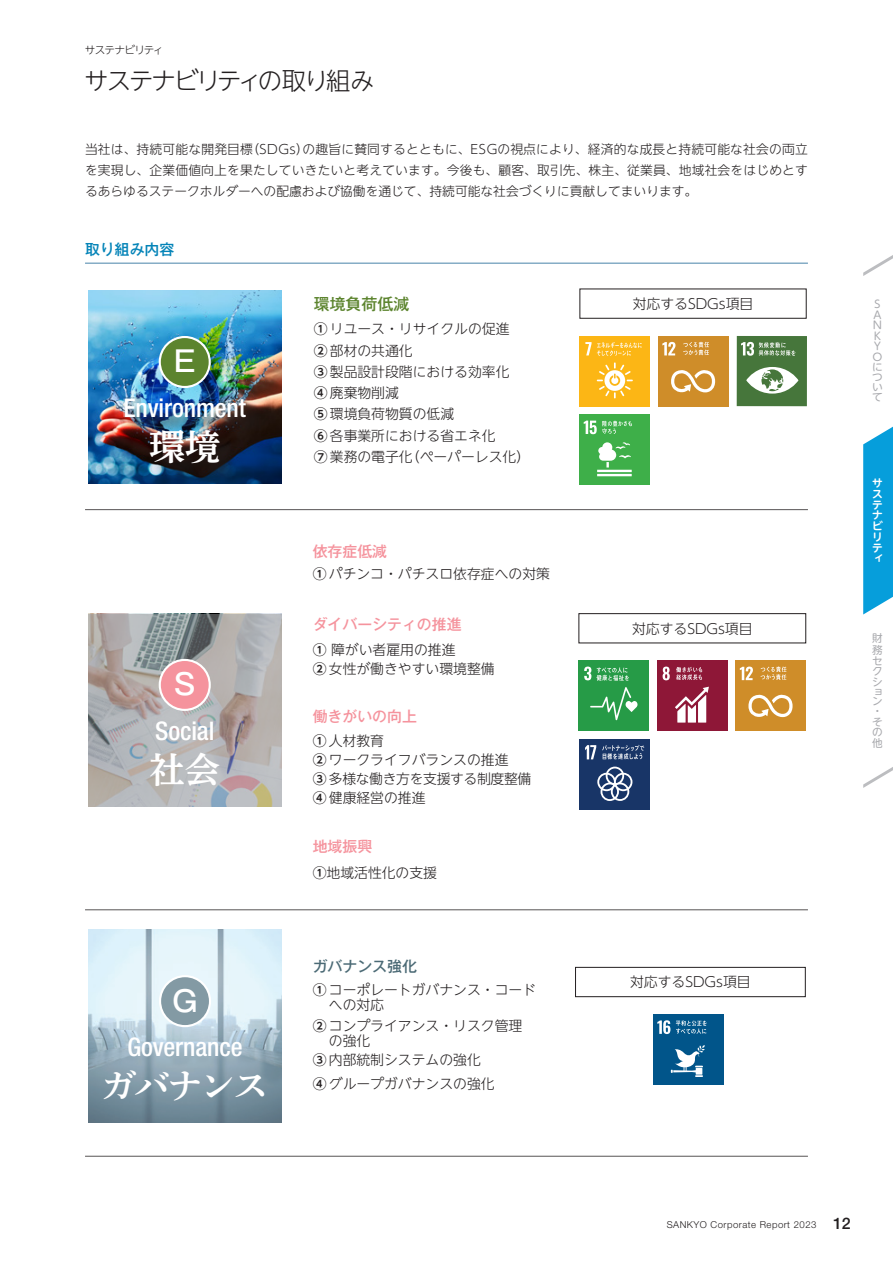
<style>
.page{position:relative;width:893px;height:1263px;background:#fff}
.page>*{position:absolute;margin:0;border:0;box-sizing:border-box;transform-origin:0 0}
.t1{font:35.7px "DNP Shuei Y Min Std B";letter-spacing:-.075em;color:#fff}
.t2{font:500 28.65px "Gothic MB101 Pro";color:#fff}
.t3{font:500 condensed 25.65px "Helvetica Neue LT Std";letter-spacing:-.005em;color:#fff}
.t4{font:300 24.45px "UD Shin Go NT Pr 6 N";letter-spacing:-.09em;color:#231f20}
.t5{font:500 15.9px "Gothic MB101 Pr 6 N";color:#5c842e}
.t6{font:500 14.85px "Gothic MB101 Pr 6 N";color:#f5939d}
.t7{font:500 14.85px "Gothic MB101 Pr 6 N";color:#4b6a75}
.t8{font:500 14.85px "Gothic MB101 Pr 6 N";color:#0584b8}
.t9{font:300 13.8px/21.3px "UD Shin Go NT Pr 6 N";color:#231f20}
.t10{font:300 12.75px/21.3px "UD Shin Go NT Pr 6 N";color:#231f20;text-align:justify}
.t11{font:700 condensed 11.25px "Helvetica Neue LT Std";color:#231f20;scale:1.08 1}
.t12{font:300 condensed 10.95px "Helvetica Neue LT Std";color:#231f20;scale:1.08 1}
.t13{font:10.65px/10.4px "UD Shin M Go Pr 6 N";color:#a8a9ad}
.t14{font:300 10.65px "UD Shin Go NT Pr 6 N";letter-spacing:-.07em;color:#231f20}
.t15{font:700 10.65px/10.6px "UD Shin M Go Pr 6 N De";color:#fff}
.t16{font:300 9.6px "Helvetica Neue LT Std";letter-spacing:.05em;color:#231f20}
.t17{font:500 9.3px "Gothic BBB Pr 6 N";color:#231f20}
.s1{font-family:"UD Shin Go NT Pr 6 N";font-weight:300;font-stretch:normal;font-size:8.25px}
.s2{font-family:"UD Shin Go NT Pr 6 N De";font-weight:700}
.s3{font-weight:500;font-size:15.9px}
</style>
<div class="page">
<div style="left:580px;top:336px;width:70px;height:70px;background:#fcb615"></div>
<svg style="left:597px;top:362px;width:36px;height:36px"></svg>
<svg style="left:585px;top:342px;width:57px;height:14px"></svg>
<div style="left:580px;top:414px;width:70px;height:71px;background:#3eaf49"></div>
<hr style="left:597px;top:470px;width:35px;height:2px;background:#fff">
<hr style="left:597px;top:474px;width:35px;height:2px;background:#fff">
<svg style="left:598px;top:442px;width:33px;height:25px"></svg>
<svg style="left:584px;top:421px;width:48px;height:13px"></svg>
<div style="left:658px;top:336px;width:70px;height:70px;background:#cf8d29"></div>
<svg style="left:662px;top:342px;width:13px;height:13px"></svg>
<svg style="left:671px;top:370px;width:44px;height:23px"></svg>
<svg style="left:683px;top:342px;width:26px;height:13px"></svg>
<div style="left:737px;top:336px;width:70px;height:70px;background:#46763b"></div>
<svg style="left:746px;top:367px;width:52px;height:27px"></svg>
<svg style="left:741px;top:342px;width:54px;height:14px"></svg>
<div style="left:579px;top:661px;width:70px;height:70px;background:#269b47"></div>
<svg style="left:590px;top:687px;width:48px;height:33px"></svg>
<svg style="left:584px;top:666px;width:45px;height:15px"></svg>
<div style="left:657px;top:661px;width:70px;height:70px;background:#8e1737"></div>
<svg style="left:663px;top:667px;width:7px;height:13px"></svg>
<svg style="left:675px;top:687px;width:34px;height:36px"></svg>
<svg style="left:676px;top:667px;width:26px;height:13px"></svg>
<div style="left:736px;top:661px;width:70px;height:70px;background:#cf8d29"></div>
<svg style="left:740px;top:667px;width:13px;height:13px"></svg>
<svg style="left:748px;top:694px;width:45px;height:24px"></svg>
<svg style="left:761px;top:666px;width:25px;height:14px"></svg>
<div style="left:653px;top:1014px;width:70px;height:70px;background:#01558a"></div>
<svg style="left:657px;top:1020px;width:13px;height:14px"></svg>
<svg style="left:671px;top:1045px;width:34px;height:32px"></svg>
<svg style="left:676px;top:1020px;width:31px;height:14px"></svg>
<hr style="left:85px;top:263px;width:723px;height:1px;background:#4883a9">
<hr style="left:85px;top:509px;width:723px;height:1px;background:#231f20">
<div style="left:579px;top:613px;width:227px;height:30px;border:1px solid #231f20"></div>
<div style="left:575px;top:967px;width:230px;height:30px;border:1px solid #231f20"></div>
<hr style="left:85px;top:909px;width:723px;height:1px;background:#231f20">
<hr style="left:85px;top:1156px;width:723px;height:1px;background:#231f20">
<img style="left:88px;top:290px;width:193px;height:193px">
<img style="left:88px;top:929px;width:193px;height:193px">
<div style="left:160px;top:337px;width:50px;height:50px;background:#5c842e;border-radius:50%"></div>
<div style="left:159px;top:336px;width:52px;height:52px;border:2px solid #fff;border-radius:50%"></div>
<svg style="left:124px;top:398px;width:16px;height:3px"></svg>
<div style="left:124px;top:401px;width:16px;height:17px;background:#231f20;opacity:.75"></div>
<div style="left:127px;top:401px;width:137px;height:81px;background:#231f20;opacity:.75"></div>
<svg style="left:88px;top:614px;width:193px;height:192px;background:#adabab"></svg>
<div style="left:160px;top:660px;width:50px;height:50px;background:#f5939d;border-radius:50%"></div>
<div style="left:159px;top:659px;width:52px;height:52px;border:2px solid #fff;border-radius:50%"></div>
<svg style="left:863px;top:255px;width:30px;height:21px"></svg>
<svg style="left:863px;top:426px;width:30px;height:362px"></svg>
<div style="left:579px;top:739px;width:71px;height:71px;background:#183567"></div>
<svg style="left:597px;top:767px;width:35px;height:34px"></svg>
<svg style="left:585px;top:745px;width:11px;height:14px"></svg>
<svg style="left:602px;top:745px;width:42px;height:14px"></svg>
<div style="left:160px;top:976px;width:50px;height:50px;background:#839aa4;border-radius:50%"></div>
<div style="left:159px;top:975px;width:52px;height:52px;border:2px solid #fff;border-radius:50%"></div>
<p class="t14" style="left:85px;top:41px;width:80px">サステナビリティ</p>
<h3 class="t4" style="left:84px;top:60px;width:292px">サステナビリティの取り組み</h3>
<p class="t11" style="left:107px;top:70px;width:57px">2021<span class="s1">（年度）</span></p>
<p class="t10" style="left:85px;top:138px;width:724px">当社は、持続可能な開発目標（SDGs）の趣旨に賛同するとともに、ESGの視点により、経済的な成長と持続可能な社会の両立を実現し、企業価値向上を果たしていきたいと考えています。今後も、顧客、取引先、株主、従業員、地域社会をはじめとするあらゆるステークホルダーへの配慮および協働を通じて、持続可能な社会づくりに貢献してまいります。</p>
<p class="t8" style="left:85px;top:237px;width:91px">取り組み内容</p>
<h2 class="t2" style="left:174px;top:338px;width:23px">E</h2>
<h3 class="t3" style="left:123px;top:392px;width:124px">Environment</h3>
<h1 class="t1" style="left:149px;top:421px;width:73px">環境</h1>
<h2 class="t2" style="left:174px;top:661px;width:23px">S</h2>
<h3 class="t3" style="left:155px;top:715px;width:61px">Social</h3>
<h1 class="t1" style="left:149px;top:744px;width:73px">社会</h1>
<h2 class="t2" style="left:173px;top:977px;width:26px">G</h2>
<h3 class="t3" style="left:127px;top:1031px;width:117px">Governance</h3>
<h1 class="t1" style="left:101px;top:1060px;width:169px">ガバナンス</h1>
<p class="t5" style="left:314px;top:291px;width:97px">環境負荷低減</p>
<p class="t9" style="left:314px;top:318px;width:218px"><span class="s2">①</span> リユース・リサイクルの促進<br><span class="s2">②</span> 部材の共通化<br><span class="s2">③</span> 製品設計段階における効率化<br><span class="s2">④</span> 廃棄物削減<br><span class="s2">⑤</span> 環境負荷物質の低減<br><span class="s2">⑥</span> 各事業所における省エネ化<br><span class="s2">⑦</span> 業務の電子化（ペーパーレス化）</p>
<p class="t6" style="left:313px;top:539px;width:76px">依存症低減</p>
<p class="t9" style="left:313px;top:562px;width:239px"><span class="s2">①</span> パチンコ・パチスロ依存症への対策</p>
<p class="t6" style="left:313px;top:612px;width:150px">ダイバーシティの推進</p>
<p class="t9" style="left:313px;top:640px;width:183px;line-height:19.2px"><span class="s2">①</span> 障がい者雇用の推進<br><span class="s2">②</span> 女性が働きやすい環境整備</p>
<p class="t6" style="left:313px;top:704px;width:106px">働きがいの向上</p>
<p class="t9" style="left:313px;top:730px;width:220px;line-height:19.2px"><span class="s2">①</span> 人材教育<br><span class="s2">②</span> ワークライフバランスの推進<br><span class="s2">③</span> 多様な働き方を支援する制度整備<br><span class="s2">④</span> 健康経営の推進</p>
<p class="t6" style="left:313px;top:834px;width:61px">地域振興</p>
<p class="t9" style="left:313px;top:861px;width:126px"><span class="s2">①</span>地域活性化の支援</p>
<p class="t12" style="left:329px;top:669px;width:22px">2018</p>
<p class="t12" style="left:390px;top:669px;width:22px">2019</p>
<p class="t11" style="left:449px;top:669px;width:57px">2020<span class="s1">（年度）</span></p>
<p class="t17" style="left:433px;top:763px;width:94px">出所：矢野経済研究所</p>
<p class="t7" style="left:313px;top:954px;width:106px">ガバナンス強化</p>
<p class="t9" style="left:329px;top:982px;width:209px;line-height:14.9px;text-indent:-16px"><span class="s2">①</span> コーポレートガバナンス・コードへの対応</p>
<p class="t9" style="left:329px;top:1018px;width:195px;line-height:14.9px;text-indent:-16px"><span class="s2">②</span> コンプライアンス・リスク管理の強化</p>
<p class="t9" style="left:313px;top:1048px;width:183px;line-height:23.4px"><span class="s2">③</span> 内部統制システムの強化<br><span class="s2">④</span> グループガバナンスの強化</p>
<p class="t9" style="left:633px;top:292px;width:122px">対応するSDGs項目</p>
<p class="t9" style="left:632px;top:617px;width:122px">対応するSDGs項目</p>
<p class="t9" style="left:630px;top:971px;width:122px">対応するSDGs項目</p>
<p class="t13" style="left:872px;top:298px;width:11px">Ｓ<br>Ａ<br>Ｎ<br>Ｋ<br>Ｙ<br>Ｏについて</p>
<p class="t15" style="left:872px;top:477px;width:12px">サステナビリティ</p>
<p class="t13" style="left:872px;top:632px;width:12px;line-height:10.9px;text-align:justify">財務セクシ</p>
<p class="t13" style="left:872px;top:687px;width:11px;line-height:9.1px">ョン</p>
<p class="t13" style="left:872px;top:705px;width:12px">・その他</p>
<p class="t16" style="left:667px;top:1218px;width:186px">SANKYO Corporate Report 2023 <span class="s3">12</span></p>
</div>
